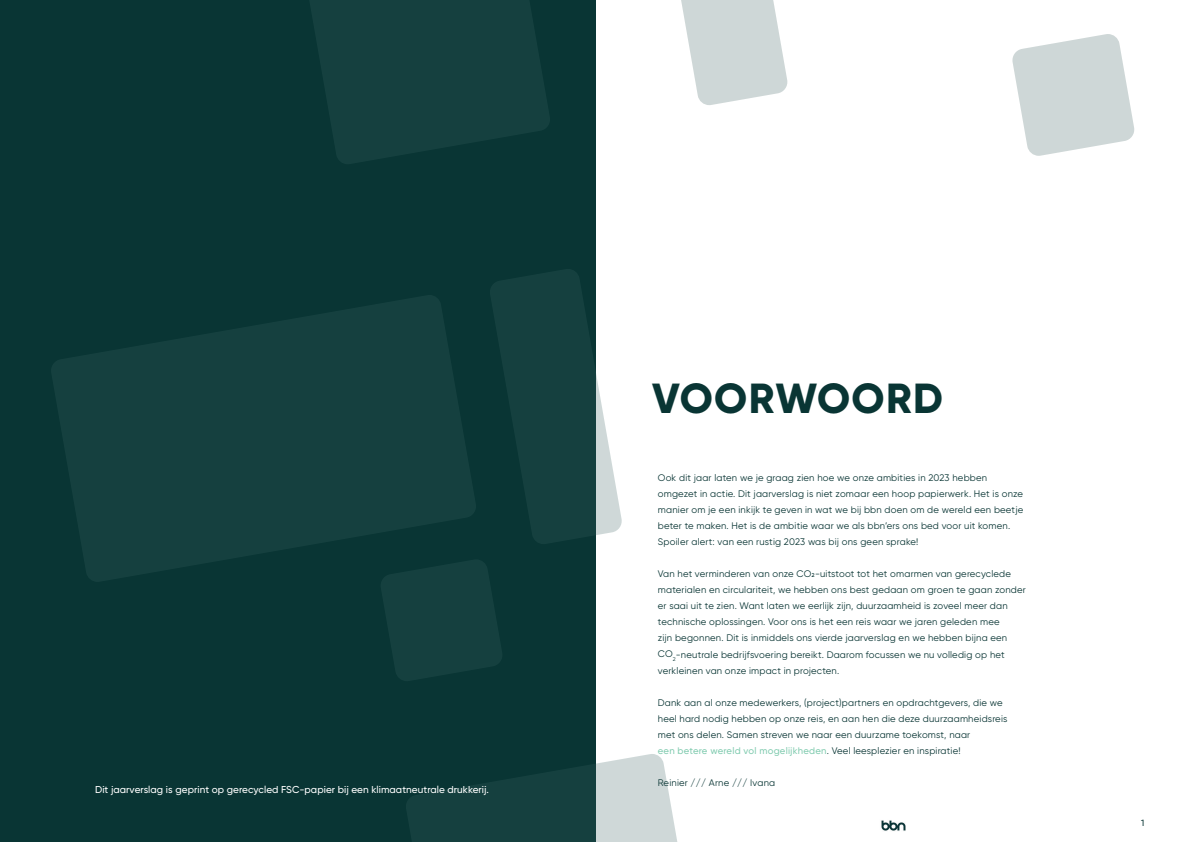
<style>
.page{position:relative;width:1191px;height:842px;background:#fff}
.page>*{position:absolute;margin:0;border:0;box-sizing:border-box;transform-origin:0 0}
.t1{font:800 42px "Gilroy";letter-spacing:.03em;color:#093534}
.t2{font:500 10px "Gilroy";letter-spacing:.005em;color:#fff}
.t3{font:9.5px/16px "Gilroy";letter-spacing:.02em;color:#093534}
.t4{font:500 9px "Gilroy";color:#093534}
.s1{font-weight:500;color:#83ccb1}
</style>
<div class="page">
<div style="left:0;top:0;width:595px;height:842px;background:#093534"></div>
<svg style="left:310px;top:0;width:240px;height:164px;fill:#15403f"></svg>
<svg style="left:1012px;top:34px;width:123px;height:122px"></svg>
<svg style="left:381px;top:560px;width:121px;height:121px"></svg>
<svg style="left:490px;top:269px;width:132px;height:275px"></svg>
<svg style="left:681px;top:0;width:107px;height:105px"></svg>
<svg style="left:51px;top:295px;width:426px;height:287px;fill:#15403f"></svg>
<svg style="left:406px;top:754px;width:272px;height:88px"></svg>
<img style="left:881px;top:820px;width:25px;height:11px">
<p class="t2" style="left:95px;top:784px;width:395px">Dit jaarverslag is geprint op gerecycled FSC-papier bij een klimaatneutrale drukkerij.</p>
<h1 class="t1" style="left:652px;top:371px;width:292px">VOORWOORD</h1>
<p class="t3" style="left:658px;top:470px;width:367px">Ook dit jaar laten we je graag zien hoe we onze ambities in 2023 hebben omgezet in actie. Dit jaarverslag is niet zomaar een hoop papierwerk. Het is onze manier om je een inkijk te geven in wat we bij bbn doen om de wereld een beetje beter te maken. Het is de ambitie waar we als bbn’ers ons bed voor uit komen.<br>Spoiler alert: van een rustig 2023 was bij ons geen sprake!</p>
<p class="t3" style="left:658px;top:566px;width:369px">Van het verminderen van onze CO2-uitstoot tot het omarmen van gerecyclede materialen en circulariteit, we hebben ons best gedaan om groen te gaan zonder er saai uit te zien. Want laten we eerlijk zijn, duurzaamheid is zoveel meer dan technische oplossingen. Voor ons is het een reis waar we jaren geleden mee<br>zijn begonnen. Dit is inmiddels ons vierde jaarverslag en we hebben bijna een CO<sub>2</sub>-neutrale bedrijfsvoering bereikt. Daarom focussen we nu volledig op het verkleinen van onze impact in projecten.</p>
<p class="t3" style="left:658px;top:694px;width:351px">Dank aan al onze medewerkers, (project)partners en opdrachtgevers, die we heel hard nodig hebben op onze reis, en aan hen die deze duurzaamheidsreis met ons delen. Samen streven we naar een duurzame toekomst, naar<br><span class="s1">een betere wereld vol mogelijkheden</span>. Veel leesplezier en inspiratie!</p>
<p class="t3" style="left:658px;top:774px;width:119px">Reinier /// Arne /// Ivana</p>
<p class="t4" style="left:1141px;top:817px;width:5px">1</p>
</div>
